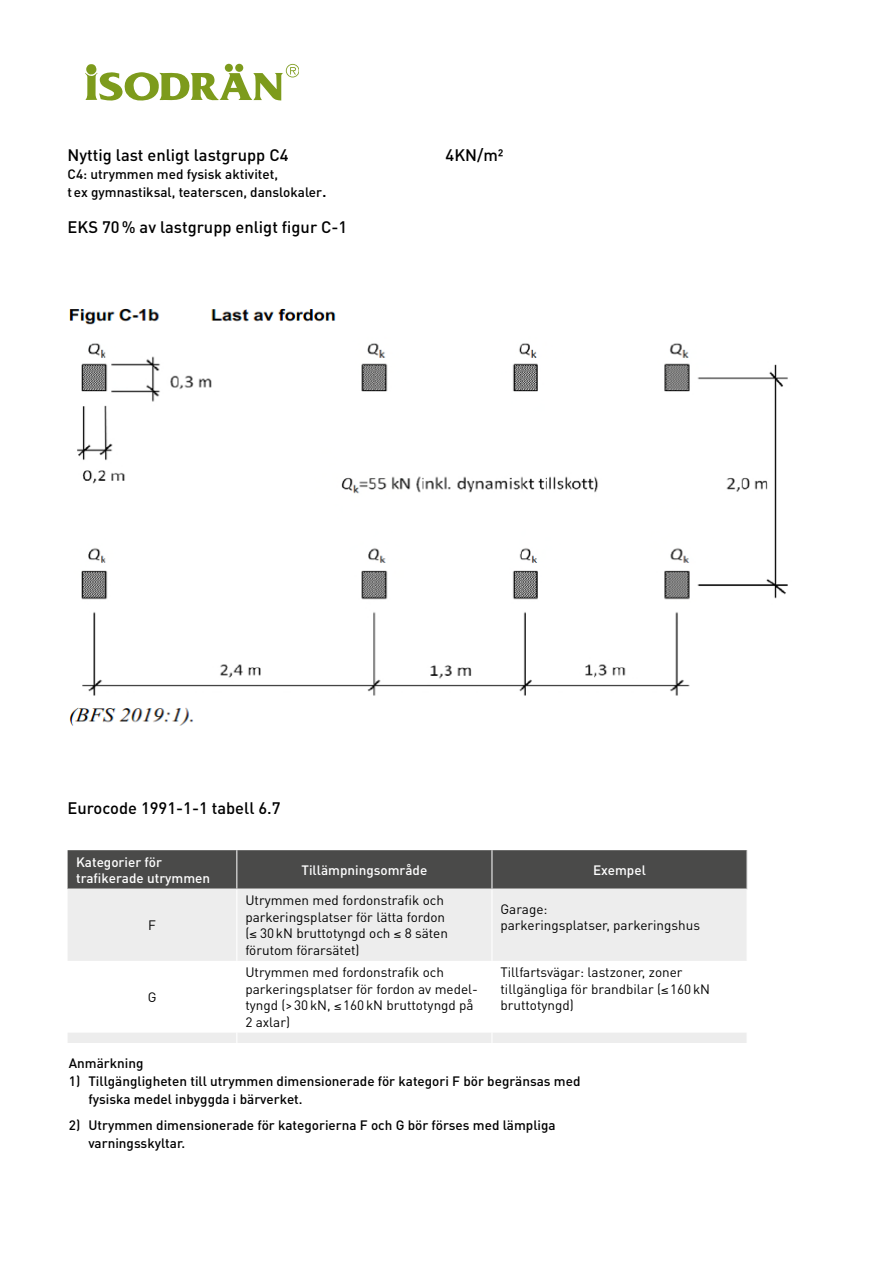
<style>
.page{position:relative;width:893px;height:1263px;background:#fff}
.page>*{position:absolute;margin:0;border:0;box-sizing:border-box;transform-origin:0 0}
.t1{font:500 16.5px "DINOT";color:#000}
.t2{font:13.5px/16.5px "DINOT";color:#000}
.t3{font:500 13.5px/18px "DINOT";color:#000}
.t4{font:500 13.5px/16.5px "DINOT";color:#fff}
.s1{font-size:16.5px}
</style>
<div class="page">
<svg style="left:85px;top:64px;width:213px;height:36px"></svg>
<div style="left:68px;top:850px;width:678px;height:39px;background:#4a4a49"></div>
<div style="left:68px;top:890px;width:678px;height:71px;background:#ededed"></div>
<hr style="left:236px;top:889px;width:1px;height:72px;background:#fff">
<hr style="left:491px;top:889px;width:1px;height:72px;background:#fff">
<div style="left:68px;top:1033px;width:679px;height:10px;background:#ededed"></div>
<hr style="left:68px;top:889px;width:169px;height:1px;background:#ededed">
<hr style="left:236px;top:850px;width:1px;height:39px;background:#ededed">
<hr style="left:237px;top:889px;width:255px;height:1px;background:#ededed">
<hr style="left:491px;top:850px;width:1px;height:39px;background:#ededed">
<hr style="left:492px;top:889px;width:256px;height:1px;background:#ededed">
<hr style="left:746px;top:850px;width:2px;height:39px;background:#ededed">
<img style="left:69px;top:308px;width:719px;height:418px">
<p class="t1" style="left:68px;top:144px;width:222px">Nyttig last enligt lastgrupp C4</p>
<p class="t1" style="left:446px;top:144px;width:60px">4KN/m²</p>
<p class="t3" style="left:68px;top:165px;width:261px">C4: utrymmen med fysisk aktivitet,<br>tex gymnastiksal, teaterscen, danslokaler<span class="s1">.</span></p>
<p class="t1" style="left:68px;top:216px;width:281px">EKS 70% av lastgrupp enligt figur C-1</p>
<p class="t1" style="left:68px;top:797px;width:214px">Eurocode 1991-1-1 tabell 6.7</p>
<p class="t4" style="left:76px;top:853px;width:136px">Kategorier för trafikerade utrymmen</p>
<p class="t4" style="left:301px;top:861px;width:127px">Tillämpningsområde</p>
<p class="t4" style="left:593px;top:861px;width:54px">Exempel</p>
<p class="t2" style="left:148px;top:916px;width:9px">F</p>
<p class="t2" style="left:245px;top:892px;width:204px">Utrymmen med fordonstrafik och parkeringsplatser för lätta fordon (≤ 30kN bruttotyngd och ≤ 8 säten förutom förarsätet)</p>
<p class="t2" style="left:500px;top:900px;width:201px">Garage:<br>parkeringsplatser, parkeringshus</p>
<p class="t2" style="left:148px;top:988px;width:10px">G</p>
<p class="t2" style="left:245px;top:963px;width:234px">Utrymmen med fordonstrafik och parkeringsplatser för fordon av medel&shy;tyngd (&gt;30kN, ≤160kN bruttotyngd på<br>2 axlar)</p>
<p class="t2" style="left:500px;top:963px;width:211px">Tillfartsvägar: lastzoner, zoner tillgängliga för brandbilar (≤160kN bruttotyngd)</p>
<p class="t3" style="left:69px;top:1053px;width:76px">Anmärkning</p>
<p class="t3" style="left:88px;top:1071px;width:494px;text-indent:-19px">1) Tillgängligheten till utrymmen dimensionerade för kategori F bör begränsas med fysiska medel inbyggda i bärverket.</p>
<p class="t3" style="left:88px;top:1116px;width:469px;text-indent:-19px">2) Utrymmen dimensionerade för kategorierna F och G bör förses med lämpliga varningsskyltar.</p>
</div>
